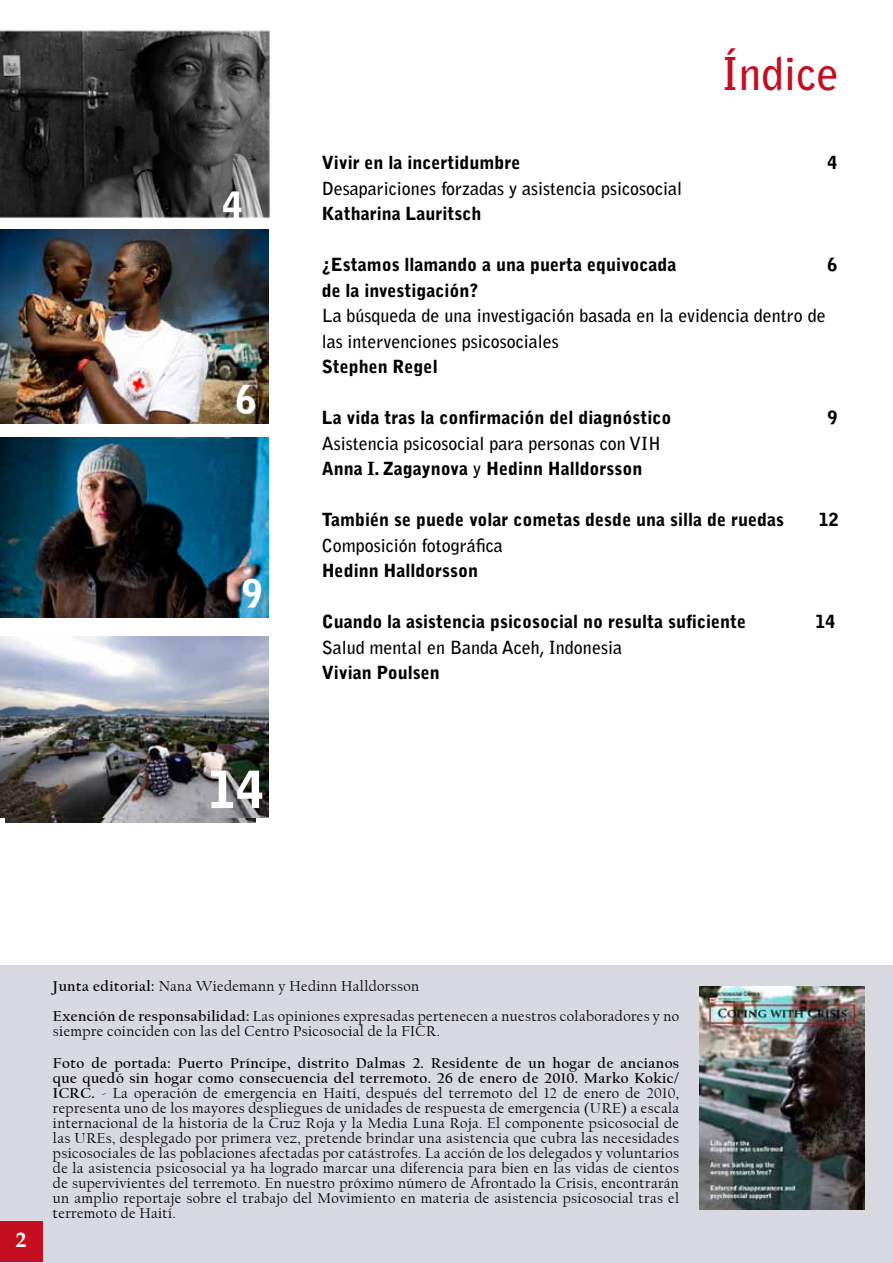
<style>
.page{position:relative;width:893px;height:1263px;background:#fff}
.page>*{position:absolute;margin:0;border:0;box-sizing:border-box;transform-origin:0 0}
.t1{font:900 51px "Bell Gothic Std";color:#fff}
.t2{font:700 45px "Bell Gothic Std";color:#c50e1f}
.t3{font:900 37.5px "Bell Gothic Std";color:#fff}
.t4{font:700 21px "Book Antiqua";color:#fff}
.t5{font:900 18px "Bell Gothic Std";color:#000}
.t6{font:700 18px/25.5px "Bell Gothic Std";color:#000}
.t7{font:15px/15px "Californian FB";letter-spacing:.025em;color:#000}
.s1{font-weight:900}
.s2{font-weight:700}
</style>
<div class="page">
<div style="left:1px;top:965px;width:892px;height:297px;background:#d8d8e1"></div>
<div style="left:0;top:1221px;width:42px;height:41px;background:#c50e1f"></div>
<img style="left:0;top:30px;width:270px;height:189px">
<img style="left:0;top:229px;width:268px;height:194px">
<img style="left:0;top:438px;width:269px;height:179px">
<img style="left:6px;top:817px;width:249px;height:6px">
<img style="left:0;top:636px;width:268px;height:181px">
<img style="left:700px;top:986px;width:164px;height:224px">
<h3 class="t3" style="left:223px;top:188px;width:26px">44</h3>
<h3 class="t3" style="left:236px;top:377px;width:22px">6</h3>
<h3 class="t3" style="left:242px;top:572px;width:22px">9</h3>
<h1 class="t1" style="left:208px;top:760px;width:58px">14</h1>
<h2 class="t2" style="left:721px;top:47px;width:119px">Índice</h2>
<p class="t5" style="left:322px;top:152px;width:200px">Vivir en la incertidumbre</p>
<p class="t5" style="left:827px;top:152px;width:12px">4</p>
<p class="t6" style="left:322px;top:175px;width:362px">Desapariciones forzadas y asistencia psicosocial</p>
<p class="t5" style="left:322px;top:203px;width:161px">Katharina Lauritsch</p>
<p class="t5" style="left:322px;top:254px;width:356px">¿Estamos llamando a una puerta equivocada</p>
<p class="t5" style="left:827px;top:254px;width:12px">6</p>
<p class="t5" style="left:322px;top:280px;width:158px">de la investigación?</p>
<p class="t6" style="left:322px;top:303px;width:506px">La búsqueda de una investigación basada en la evidencia dentro de las intervenciones psicosociales</p>
<p class="t5" style="left:322px;top:356px;width:117px">Stephen Regel</p>
<p class="t5" style="left:322px;top:407px;width:351px">La vida tras la confirmación del diagnóstico</p>
<p class="t5" style="left:827px;top:407px;width:12px">9</p>
<p class="t6" style="left:322px;top:430px;width:341px">Asistencia psicosocial para personas con VIH<br><span class="s1">Anna I. Zagaynova</span> y <span class="s1">Hedinn Halldorsson</span></p>
<p class="t5" style="left:322px;top:509px;width:464px">También se puede volar cometas desde una silla de ruedas</p>
<p class="t5" style="left:819px;top:509px;width:22px">12</p>
<p class="t6" style="left:322px;top:532px;width:183px">Composición fotográfica</p>
<p class="t5" style="left:322px;top:560px;width:158px">Hedinn Halldorsson</p>
<p class="t5" style="left:322px;top:611px;width:426px">Cuando la asistencia psicosocial no resulta suficiente</p>
<p class="t5" style="left:815px;top:611px;width:22px">14</p>
<p class="t6" style="left:322px;top:634px;width:302px">Salud mental en Banda Aceh, Indonesia</p>
<p class="t5" style="left:322px;top:662px;width:120px">Vivian Poulsen</p>
<h3 class="t4" style="left:16px;top:1225px;width:12px">2</h3>
<p class="t7" style="left:53px;top:972px;width:628px;line-height:30px"><span class="s2">Junta editorial:</span> Nana Wiedemann y Hedinn Halldorsson<br><span class="s2">Exención de responsabilidad:</span> Las opiniones expresadas pertenecen a nuestros colaboradores y no</p>
<p class="t7" style="left:53px;top:1024px;width:389px">siempre coinciden con las del Centro Psicosocial de la FICR.</p>
<p class="t7" style="left:53px;top:1056px;width:628px;text-align:justify"><span class="s2">Foto de portada: Puerto Príncipe, distrito Dalmas 2. Residente de un hogar de ancianos que quedó sin hogar como consecuencia del terremoto. 26 de enero de 2010. Marko Kokic/ ICRC.</span> - La operación de emergencia en Haití, después del terremoto del 12 de enero de 2010, representa uno de los mayores despliegues de unidades de respuesta de emergencia (URE) a escala internacional de la historia de la Cruz Roja y la Media Luna Roja. El componente psicosocial de las UREs, desplegado por primera vez, pretende brindar una asistencia que cubra las necesidades psicosociales de las poblaciones afectadas por catástrofes. La acción de los delegados y voluntarios de la asistencia psicosocial ya ha logrado marcar una diferencia para bien en las vidas de cientos de supervivientes del terremoto. En nuestro próximo número de Afrontado la Crisis, encontrarán un amplio reportaje sobre el trabajo del Movimiento en materia de asistencia psicosocial tras el terremoto de Haití.</p>
</div>
